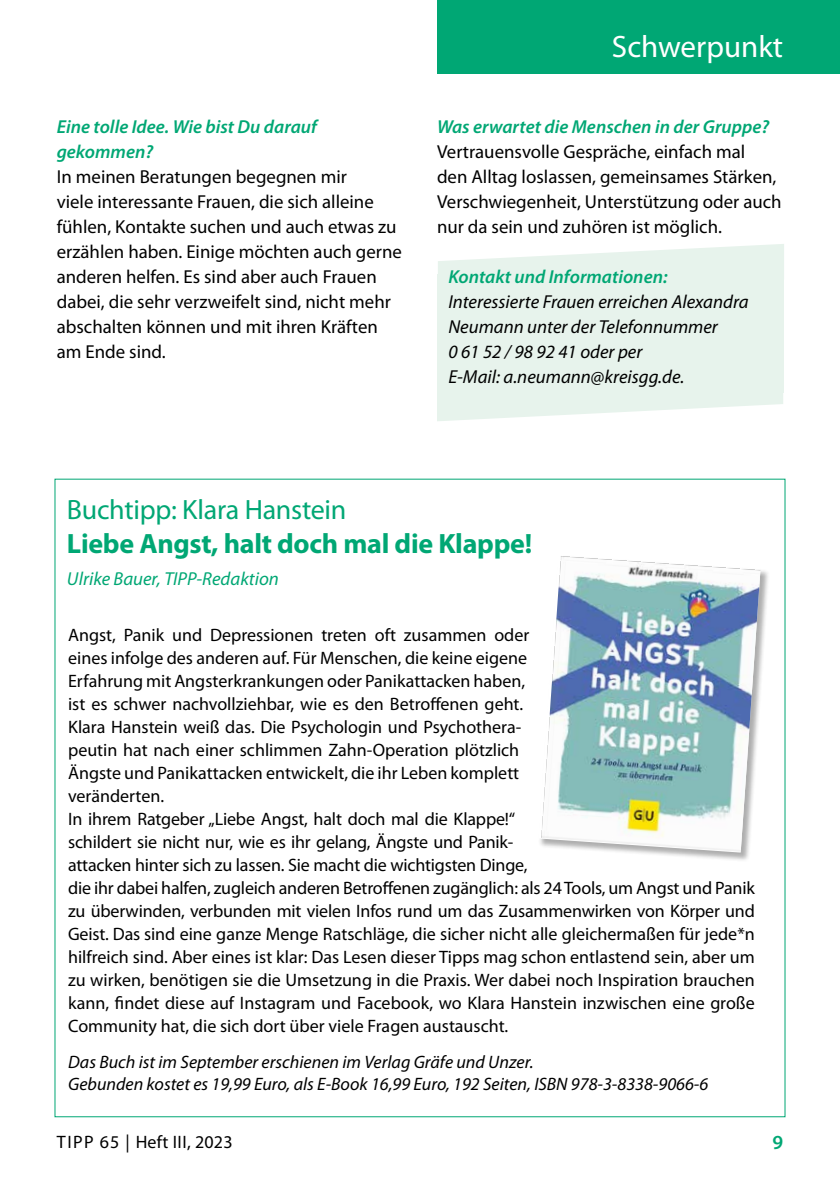
<style>
.page{position:relative;width:840px;height:1191px;background:#fff}
.page>*{position:absolute;margin:0;border:0;box-sizing:border-box;transform-origin:0 0}
.t1{font:31px "Myriad Pro";color:#fff}
.t2{font:700 28px "Myriad Pro";letter-spacing:-.01em;color:#00a774}
.t3{font:28px "Myriad Pro";letter-spacing:-.01em;color:#00a774}
.t4{font:600 20px "Myriad Pro";color:#00a774}
.t5{font:18.8px/25px "Myriad Pro";color:#000}
.t6{font:italic 18.8px/25px "Myriad Pro";color:#000}
.t7{font:italic 600 18.8px/25px "Myriad Pro";color:#00a774}
.t8{font:italic 18.8px "Myriad Pro";color:#00a774}
.t9{font:18px/23px "Myriad Pro";color:#000}
.t10{font:italic 18px/22px "Myriad Pro";color:#000}
.t11{font:18px "Myriad Pro";letter-spacing:.025em;color:#000}
</style>
<div class="page">
<svg style="left:438px;top:244px;width:345px;height:30px"></svg>
<div style="left:437px;top:274px;width:346px;height:119px;background:#e7f3ec"></div>
<svg style="left:437px;top:393px;width:345px;height:28px"></svg>
<div style="left:437px;top:0;width:402px;height:74px;background:#00a774"></div>
<div style="left:538px;top:555px;width:231px;height:306px;background:#000;opacity:.32"></div>
<img style="left:540px;top:556px;width:220px;height:295px">
<p class="t7" style="left:57px;top:114px;width:261px">Eine tolle Idee. Wie bist Du darauf gekommen?</p>
<p class="t5" style="left:57px;top:164px;width:346px">In meinen Beratungen begegnen mir<br>viele interessante Frauen, die sich alleine fühlen, Kontakte suchen und auch etwas zu erzählen haben. Einige möchten auch gerne anderen helfen. Es sind aber auch Frauen dabei, die sehr verzweifelt sind, nicht mehr abschalten können und mit ihren Kräften am Ende sind.</p>
<h1 class="t1" style="left:611px;top:28px;width:173px">Schwerpunkt</h1>
<p class="t7" style="left:437px;top:114px;width:333px">Was erwartet die Menschen in der Gruppe?</p>
<p class="t5" style="left:437px;top:139px;width:346px">Vertrauensvolle Gespräche, einfach mal<br>den Alltag loslassen, gemeinsames Stärken, Verschwiegenheit, Unterstützung oder auch nur da sein und zuhören ist möglich.</p>
<p class="t7" style="left:448px;top:264px;width:220px">Kontakt und Informationen:</p>
<p class="t6" style="left:448px;top:289px;width:301px">Interessierte Frauen erreichen Alexandra Neumann unter der Telefonnummer<br>0 61 52 / 98 92 41 oder per<br>E-Mail: a.neumann@kreisgg.de.</p>
<h2 class="t3" style="left:67px;top:492px;width:281px">Buchtipp: Klara Hanstein</h2>
<h2 class="t2" style="left:67px;top:525px;width:466px">Liebe Angst, halt doch mal die Klappe!</h2>
<p class="t8" style="left:67px;top:567px;width:213px">Ulrike Bauer, TIPP-Redaktion</p>
<p class="t9" style="left:68px;top:622px;width:688px">Angst, Panik und Depressionen treten oft zusammen oder<br>eines infolge des anderen auf. Für Menschen, die keine eigene<br>Erfahrung mit Angsterkrankungen oder Panikattacken haben,<br>ist es schwer nachvollziehbar, wie es den Betroffenen geht.<br>Klara Hanstein weiß das. Die Psychologin und Psychothera-<br>peutin hat nach einer schlimmen Zahn-Operation plötzlich<br>Ängste und Panikattacken entwickelt, die ihr Leben komplett<br>veränderten.<br>In ihrem Ratgeber „Liebe Angst, halt doch mal die Klappe!“<br>schildert sie nicht nur, wie es ihr gelang, Ängste und Panik-<br>attacken hinter sich zu lassen. Sie macht die wichtigsten Dinge,<br>die ihr dabei halfen, zugleich anderen Betroffenen zugänglich: als 24 Tools, um Angst und Panik zu überwinden, verbunden mit vielen Infos rund um das Zusammenwirken von Körper und Geist. Das sind eine ganze Menge Ratschläge, die sicher nicht alle gleichermaßen für jede*n hilfreich sind. Aber eines ist klar: Das Lesen dieser Tipps mag schon entlastend sein, aber um zu wirken, benötigen sie die Umsetzung in die Praxis. Wer dabei noch Inspiration brauchen kann, findet diese auf Instagram und Facebook, wo Klara Hanstein inzwischen eine große Community hat, die sich dort über viele Fragen austauscht.</p>
<p class="t10" style="left:68px;top:1050px;width:641px">Das Buch ist im September erschienen im Verlag Gräfe und Unzer.<br>Gebunden kostet es 19,99 Euro, als E-Book 16,99 Euro, 192 Seiten, ISBN 978-3-8338-9066-6</p>
<p class="t11" style="left:57px;top:1130px;width:177px">TIPP 65 | Heft III, 2023</p>
<p class="t4" style="left:772px;top:1129px;width:12px">9</p>
</div>
